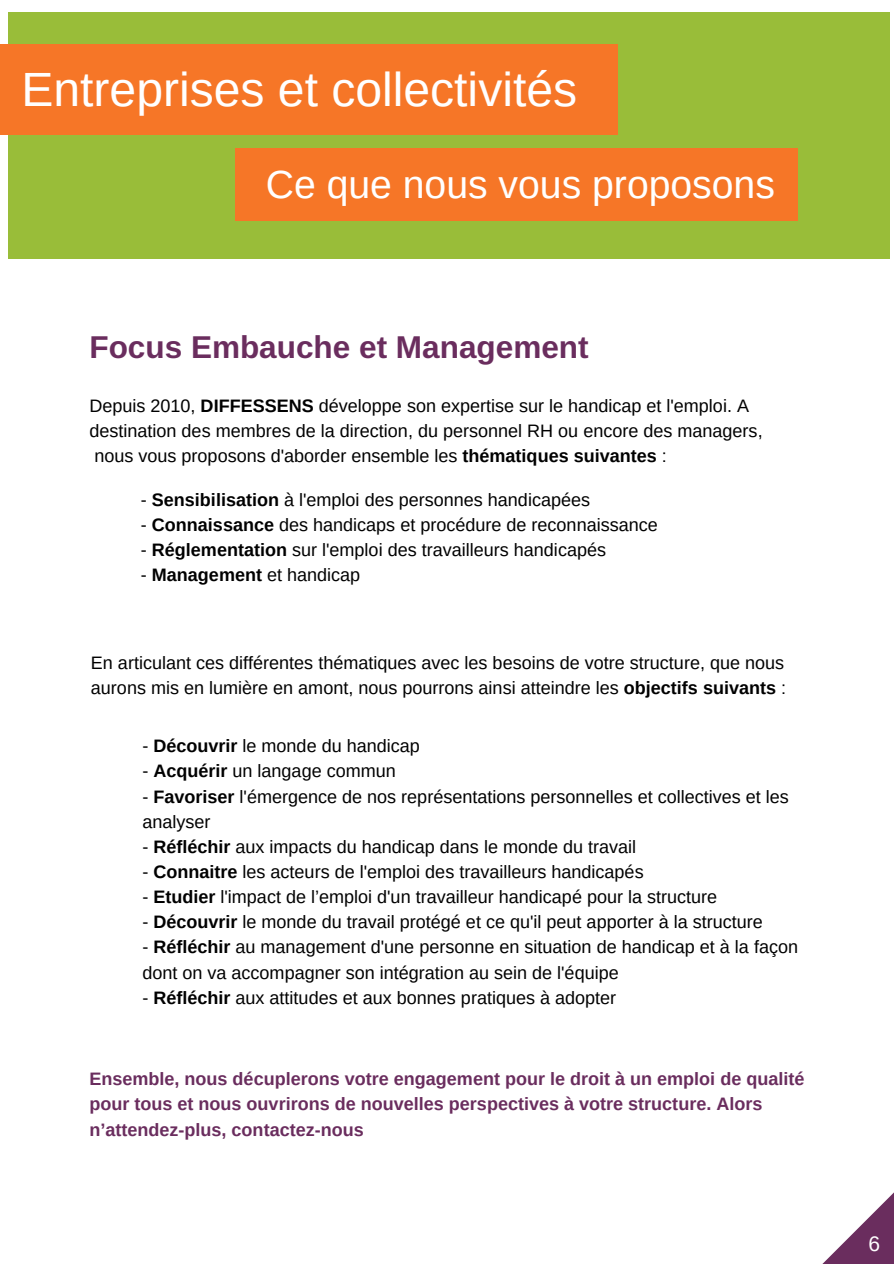
<style>
.page{position:relative;width:894px;height:1264px;background:#fff}
.page>*{position:absolute;margin:0;border:0;box-sizing:border-box;transform-origin:0 0}
.t1{font:48px "Arimo";color:#fff}
.t2{font:39.15px "Arimo";color:#fff}
.t3{font:700 31.5px "Arimo";color:#6a2d5e}
.t4{font:21px "Arimo";color:#fff}
.t5{font:18px/25.2px "Arimo";color:#000}
.t6{font:700 18px/25.2px "Arimo";color:#6a2d5e}
.s1{font-weight:700}
</style>
<div class="page">
<svg style="left:823px;top:1193px;width:70px;height:70px"></svg>
<div style="left:9px;top:12px;width:880px;height:246px;background:#99bd39"></div>
<div style="left:0;top:45px;width:617px;height:90px;background:#f67627"></div>
<div style="left:235px;top:148px;width:562px;height:72px;background:#f67627"></div>
<h1 class="t1" style="left:21px;top:63px;width:557px">Entreprises et collectivités</h1>
<h2 class="t2" style="left:266px;top:162px;width:510px">Ce que nous vous proposons</h2>
<h3 class="t3" style="left:89px;top:329px;width:500px">Focus Embauche et Management</h3>
<p class="t5" style="left:89px;top:392px;width:674px">Depuis 2010, <span class="s1">DIFFESSENS</span> développe son expertise sur le handicap et l'emploi. A destination des membres de la direction, du personnel RH ou encore des managers, nous vous proposons d'aborder ensemble les <span class="s1">thématiques suivantes</span> :</p>
<p class="t5" style="left:141px;top:487px;width:450px">- <span class="s1">Sensibilisation</span> à l'emploi des personnes handicapées</p>
<p class="t5" style="left:141px;top:512px;width:518px">- <span class="s1">Connaissance</span> des handicaps et procédure de reconnaissance</p>
<p class="t5" style="left:141px;top:537px;width:466px">- <span class="s1">Réglementation</span> sur l'emploi des travailleurs handicapés</p>
<p class="t5" style="left:141px;top:562px;width:221px">- <span class="s1">Management</span> et handicap</p>
<p class="t5" style="left:91px;top:650px;width:696px">En articulant ces différentes thématiques avec les besoins de votre structure, que nous aurons mis en lumière en amont, nous pourrons ainsi atteindre les <span class="s1">objectifs suivants</span> :</p>
<p class="t5" style="left:142px;top:733px;width:279px">- <span class="s1">Découvrir</span> le monde du handicap</p>
<p class="t5" style="left:142px;top:758px;width:255px">- <span class="s1">Acquérir</span> un langage commun</p>
<p class="t5" style="left:142px;top:783px;width:648px">- <span class="s1">Favoriser</span> l'émergence de nos représentations personnelles et collectives et les analyser</p>
<p class="t5" style="left:142px;top:834px;width:495px">- <span class="s1">Réfléchir</span> aux impacts du handicap dans le monde du travail</p>
<p class="t5" style="left:142px;top:859px;width:502px">- <span class="s1">Connaitre</span> les acteurs de l'emploi des travailleurs handicapés</p>
<p class="t5" style="left:142px;top:884px;width:576px">- <span class="s1">Etudier</span> l'impact de l’emploi d'un travailleur handicapé pour la structure</p>
<p class="t5" style="left:142px;top:909px;width:622px">- <span class="s1">Découvrir</span> le monde du travail protégé et ce qu'il peut apporter à la structure</p>
<p class="t5" style="left:142px;top:934px;width:657px">- <span class="s1">Réfléchir</span> au management d'une personne en situation de handicap et à la façon dont on va accompagner son intégration au sein de l'équipe</p>
<p class="t5" style="left:142px;top:984px;width:475px">- <span class="s1">Réfléchir</span> aux attitudes et aux bonnes pratiques à adopter</p>
<p class="t6" style="left:89px;top:1066px;width:716px">Ensemble, nous décuplerons votre engagement pour le droit à un emploi de qualité pour tous et nous ouvrirons de nouvelles perspectives à votre structure. Alors n’attendez-plus, contactez-nous</p>
<p class="t4" style="left:868px;top:1231px;width:13px">6</p>
</div>
